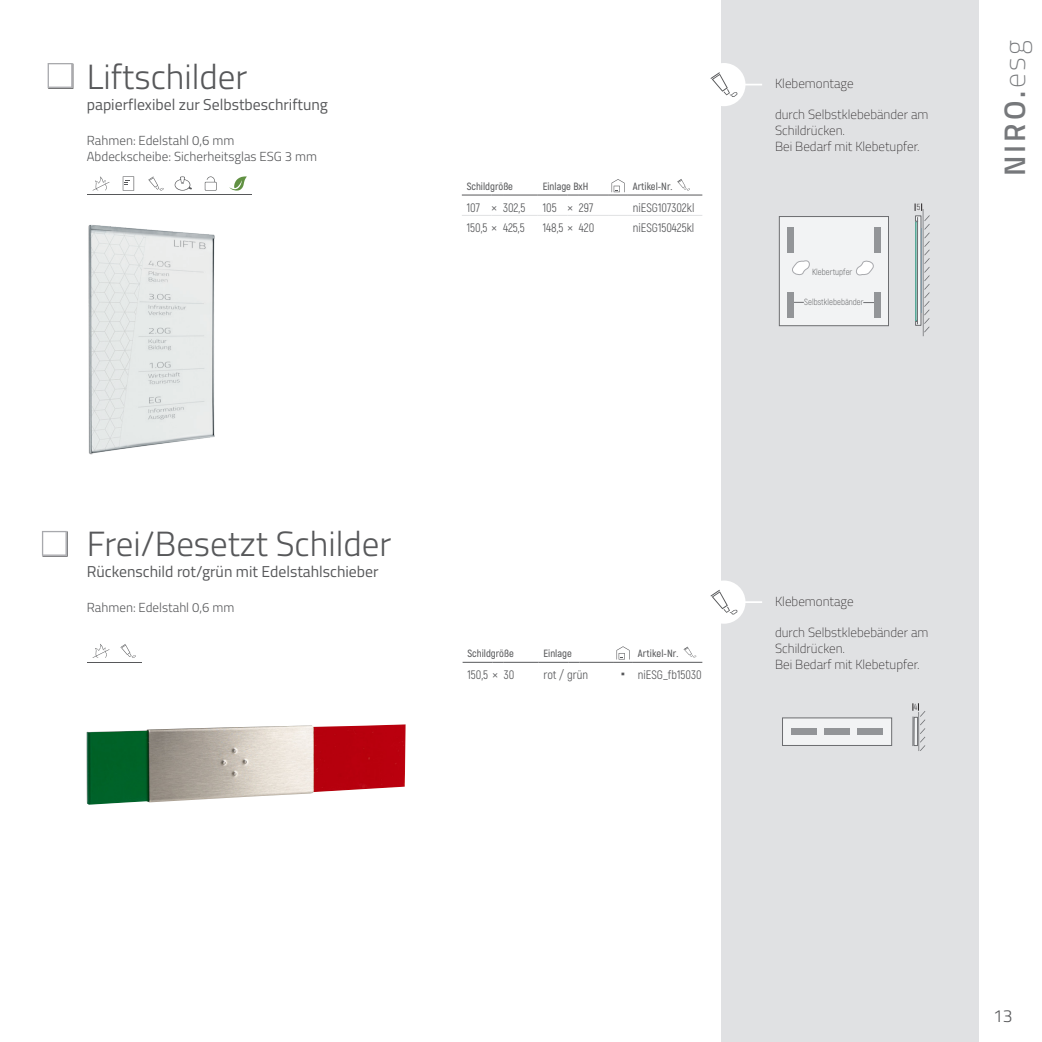
<style>
.page{position:relative;width:1042px;height:1042px;background:#fff}
.page>*{position:absolute;margin:0;border:0;box-sizing:border-box;transform-origin:0 0}
.Produkt_Titel{font:300 35px "Titillium";color:#57585a}
.t1{font:600 29.75px "Titillium";color:#76787b}
.t2{font:300 17.5px "Titillium";color:#57585a}
.Produkt_Subline{font:15.75px "Titillium";color:#57585a}
.Balkentext_Montagear{font:100 13.12px/15.8px "Titillium";color:#231f20}
.Produkt_Text_unter_P{font:300 13.12px "Titillium";color:#57585a}
.Tabelle_Inhalt{font:12.25px "Akrobat";color:#57585a}
.Tabelle_Titelleiste{font:600 10.5px "Akrobat";color:#57585a}
.t3{font:300 8.92px "Akrobat";color:#57585a}
.t4{font:300 8.75px "Akrobat";color:#231f20}
.s1{font-weight:100}
</style>
<div class="page">
<div style="left:721px;top:0;width:258px;height:1042px;background:#e0e1e3"></div>
<img style="left:88px;top:224px;width:127px;height:231px">
<hr style="left:922px;top:209px;width:1px;height:127px;background:#6c6d70">
<svg style="left:915px;top:203px;width:15px;height:129px"></svg>
<div style="left:779px;top:216px;width:109px;height:110px;background:#f2f3f4"></div>
<div style="left:779px;top:216px;width:110px;height:110px;border:1px solid #6c6d70"></div>
<svg style="left:792px;top:260px;width:82px;height:16px"></svg>
<div style="left:787px;top:227px;width:7px;height:26px;background:#939598"></div>
<div style="left:787px;top:292px;width:7px;height:26px;background:#939598"></div>
<div style="left:874px;top:227px;width:7px;height:26px;background:#939598"></div>
<div style="left:873px;top:292px;width:7px;height:26px;background:#939598"></div>
<svg style="left:912px;top:703px;width:13px;height:48px"></svg>
<hr style="left:912px;top:716px;width:1px;height:30px;background:#6c6d70">
<div style="left:782px;top:718px;width:109px;height:27px;background:#f2f3f4"></div>
<div style="left:782px;top:717px;width:110px;height:29px;border:1px solid #6c6d70"></div>
<div style="left:791px;top:728px;width:26px;height:7px;background:#939598"></div>
<div style="left:824px;top:728px;width:25px;height:7px;background:#939598"></div>
<div style="left:857px;top:727px;width:25px;height:7px;background:#939598"></div>
<img style="left:87px;top:724px;width:319px;height:81px">
<svg style="left:48px;top:63px;width:25px;height:26px"></svg>
<svg style="left:42px;top:531px;width:26px;height:26px"></svg>
<div style="left:702px;top:63px;width:43px;height:43px;background:#fff;border-radius:21px"></div>
<svg style="left:710px;top:72px;width:28px;height:25px"></svg>
<div style="left:702px;top:580px;width:43px;height:44px;background:#fff;border-radius:21px"></div>
<svg style="left:710px;top:590px;width:28px;height:25px"></svg>
<svg style="left:229px;top:176px;width:18px;height:15px"></svg>
<svg style="left:93px;top:176px;width:16px;height:15px"></svg>
<svg style="left:123px;top:176px;width:11px;height:15px"></svg>
<svg style="left:148px;top:176px;width:16px;height:15px"></svg>
<svg style="left:175px;top:176px;width:17px;height:15px"></svg>
<svg style="left:205px;top:176px;width:12px;height:15px"></svg>
<hr style="left:87px;top:195px;width:165px;height:1px;background:#57585a">
<svg style="left:93px;top:644px;width:16px;height:14px"></svg>
<svg style="left:120px;top:644px;width:16px;height:14px"></svg>
<hr style="left:87px;top:662px;width:55px;height:1px;background:#57585a">
<hr style="left:462px;top:662px;width:30px;height:1px;background:#57585a">
<svg style="left:492px;top:662px;width:12px;height:1px"></svg>
<hr style="left:504px;top:662px;width:34px;height:1px;background:#57585a">
<hr style="left:538px;top:662px;width:30px;height:1px;background:#57585a">
<svg style="left:568px;top:662px;width:12px;height:1px"></svg>
<hr style="left:580px;top:662px;width:33px;height:1px;background:#57585a">
<hr style="left:633px;top:662px;width:69px;height:1px;background:#57585a">
<svg style="left:613px;top:646px;width:20px;height:17px"></svg>
<svg style="left:683px;top:646px;width:13px;height:12px"></svg>
<hr style="left:462px;top:215px;width:30px;height:1px;background:#e0e1e3">
<hr style="left:503px;top:215px;width:35px;height:1px;background:#e0e1e3">
<hr style="left:628px;top:215px;width:74px;height:1px;background:#e0e1e3">
<hr style="left:462px;top:195px;width:30px;height:1px;background:#57585a">
<hr style="left:503px;top:195px;width:35px;height:1px;background:#57585a">
<hr style="left:628px;top:195px;width:74px;height:1px;background:#57585a">
<svg style="left:538px;top:215px;width:90px;height:1px"></svg>
<svg style="left:538px;top:179px;width:90px;height:17px"></svg>
<svg style="left:677px;top:179px;width:13px;height:12px"></svg>
<p class="Produkt_Titel" style="left:87px;top:52px;width:162px">Liftschilder</p>
<p class="Produkt_Subline" style="left:87px;top:93px;width:243px">papierflexibel zur Selbstbeschriftung</p>
<p class="Produkt_Text_unter_P" style="left:87px;top:131px;width:149px">Rahmen: Edelstahl 0,6 mm</p>
<p class="Produkt_Text_unter_P" style="left:87px;top:147px;width:232px">Abdeckscheibe: Sicherheitsglas ESG 3 mm</p>
<p class="Tabelle_Titelleiste" style="left:467px;top:180px;width:48px">Schildgröße</p>
<p class="Tabelle_Titelleiste" style="left:543px;top:180px;width:47px">Einlage BxH</p>
<p class="Tabelle_Titelleiste" style="left:633px;top:180px;width:41px">Artikel-Nr.</p>
<p class="Tabelle_Inhalt" style="left:467px;top:200px;width:15px">107</p>
<p class="Tabelle_Inhalt" style="left:492px;top:200px;width:7px">×</p>
<p class="Tabelle_Inhalt" style="left:503px;top:200px;width:24px">302,5</p>
<p class="Tabelle_Inhalt" style="left:543px;top:200px;width:15px">105</p>
<p class="Tabelle_Inhalt" style="left:567px;top:200px;width:7px">×</p>
<p class="Tabelle_Inhalt" style="left:579px;top:200px;width:16px">297</p>
<p class="Tabelle_Inhalt" style="left:633px;top:200px;width:63px">niESG107302kl</p>
<p class="Tabelle_Inhalt" style="left:467px;top:220px;width:32px">150,5 ×</p>
<p class="Tabelle_Inhalt" style="left:503px;top:220px;width:23px">425,5</p>
<p class="Tabelle_Inhalt" style="left:543px;top:220px;width:32px">148,5 ×</p>
<p class="Tabelle_Inhalt" style="left:579px;top:220px;width:17px">420</p>
<p class="Tabelle_Inhalt" style="left:633px;top:220px;width:63px">niESG150425kl</p>
<p class="Balkentext_Montagear" style="left:775px;top:75px;width:80px">Klebemontage</p>
<p class="Balkentext_Montagear" style="left:775px;top:106px;width:155px">durch Selbstklebebänder am<br>Schildrücken.<br>Bei Bedarf mit Klebetupfer.</p>
<p class="t3" style="left:812px;top:267px;width:42px">Klebertupfer</p>
<p class="t3" style="left:804px;top:296px;width:61px">Selbstklebebänder</p>
<p class="t4" style="left:916px;top:202px;width:5px">5</p>
<p class="t1" style="left:992px;top:176px;width:138px;rotate:-90deg">NIRO.<span class="s1">esg</span></p>
<p class="Produkt_Titel" style="left:87px;top:518px;width:306px">Frei/Besetzt Schilder</p>
<p class="Produkt_Subline" style="left:87px;top:560px;width:293px">Rückenschild rot/grün mit Edelstahlschieber</p>
<p class="Produkt_Text_unter_P" style="left:87px;top:598px;width:149px">Rahmen: Edelstahl 0,6 mm</p>
<p class="Tabelle_Titelleiste" style="left:467px;top:647px;width:48px">Schildgröße</p>
<p class="Tabelle_Titelleiste" style="left:543px;top:647px;width:30px">Einlage</p>
<p class="Tabelle_Titelleiste" style="left:638px;top:647px;width:42px">Artikel-Nr.</p>
<p class="Tabelle_Inhalt" style="left:467px;top:667px;width:32px">150,5 ×</p>
<p class="Tabelle_Inhalt" style="left:504px;top:667px;width:12px">30</p>
<p class="Tabelle_Inhalt" style="left:543px;top:667px;width:46px">rot / grün</p>
<p class="Tabelle_Inhalt" style="left:638px;top:667px;width:65px">niESG_fb15030</p>
<p class="Balkentext_Montagear" style="left:775px;top:592px;width:80px">Klebemontage</p>
<p class="Balkentext_Montagear" style="left:775px;top:624px;width:155px">durch Selbstklebebänder am<br>Schildrücken.<br>Bei Bedarf mit Klebetupfer.</p>
<p class="t4" style="left:914px;top:701px;width:5px">4</p>
<h3 class="t2" style="left:993px;top:1003px;width:21px">13</h3>
</div>
